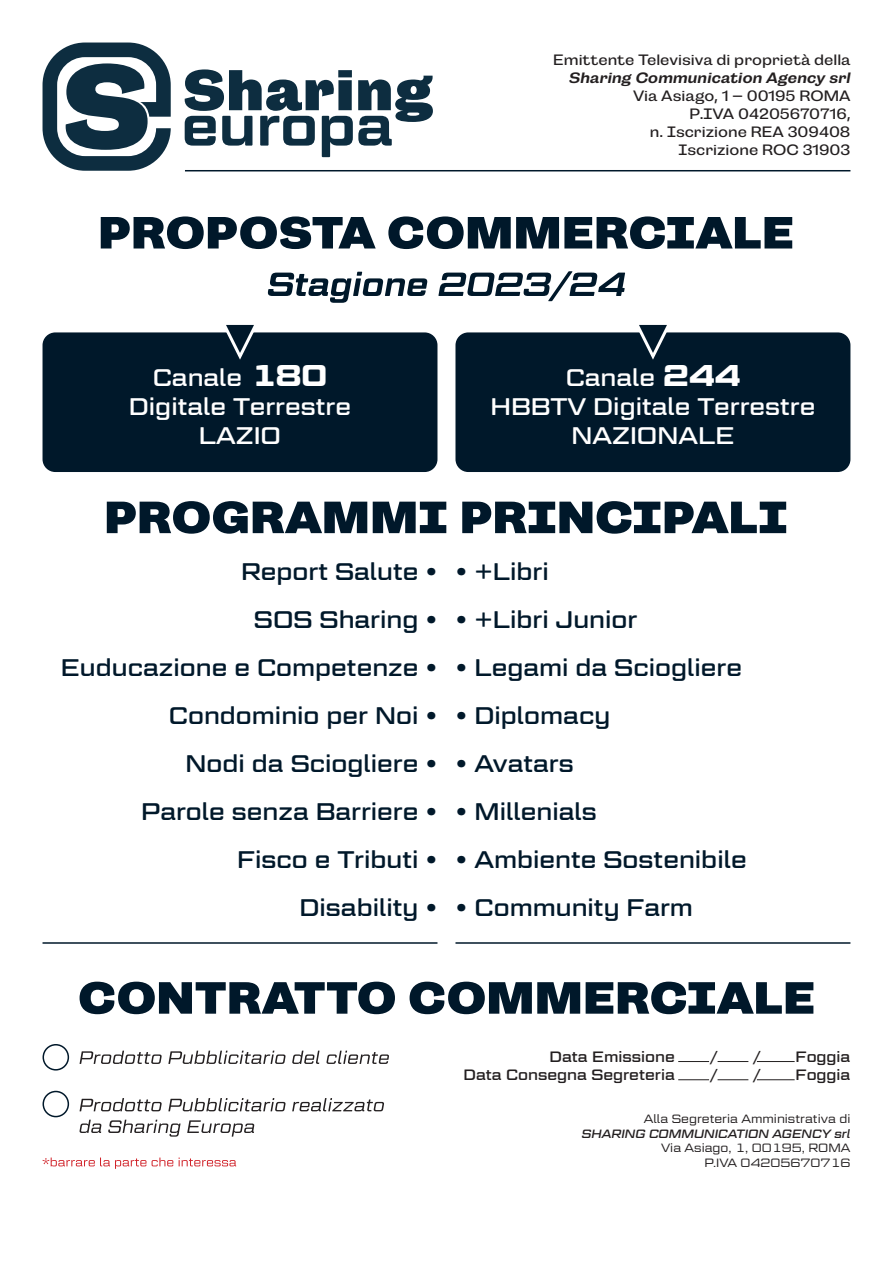
<style>
.page{position:relative;width:893px;height:1263px;background:#fff}
.page>*{position:absolute;margin:0;border:0;box-sizing:border-box;transform-origin:0 0}
.t1{font:24px "Geom Graphic";color:#00182a}
.t2{font:24px/28.8px "Geom Graphic";color:#fff;text-align:center}
.t3{font:15px "Campaign";color:#231f20}
.t4{font:15px "Geom Graphic";color:#231f20}
.t5{font:italic 500 15px "Campaign";color:#231f20}
.t6{font:300 12px "Geom Graphic";color:#231f20}
.t7{font:italic 12px "Geom Graphic";color:#231f20}
.s1{font-weight:700;font-size:30px}
</style>
<div class="page">
<div style="left:43px;top:332px;width:394px;height:140px;background:#00182a;border-radius:13px"></div>
<div style="left:455px;top:332px;width:395px;height:140px;background:#00182a;border-radius:13px"></div>
<hr style="left:185px;top:170px;width:665px;height:1px;background:#00182a">
<svg style="left:268px;top:271px;width:357px;height:32px"></svg>
<svg style="left:101px;top:216px;width:691px;height:33px"></svg>
<svg style="left:42px;top:1157px;width:194px;height:12px"></svg>
<svg style="left:80px;top:1120px;width:174px;height:17px"></svg>
<svg style="left:80px;top:1098px;width:304px;height:13px"></svg>
<svg style="left:80px;top:1050px;width:309px;height:14px"></svg>
<svg style="left:80px;top:982px;width:733px;height:32px"></svg>
<svg style="left:107px;top:501px;width:679px;height:33px"></svg>
<svg style="left:219px;top:324px;width:42px;height:36px"></svg>
<svg style="left:632px;top:324px;width:42px;height:36px"></svg>
<hr style="left:43px;top:942px;width:394px;height:2px;background:#00182a">
<hr style="left:455px;top:942px;width:395px;height:2px;background:#00182a">
<div style="left:43px;top:1044px;width:26px;height:26px;border:2px solid #00182a;border-radius:50%"></div>
<div style="left:43px;top:1091px;width:26px;height:26px;border:2px solid #00182a;border-radius:50%"></div>
<hr style="left:678px;top:1061px;width:31px;height:1px;background:#231f20">
<hr style="left:678px;top:1079px;width:31px;height:1px;background:#231f20">
<hr style="left:718px;top:1061px;width:30px;height:1px;background:#231f20">
<hr style="left:718px;top:1079px;width:30px;height:1px;background:#231f20">
<hr style="left:757px;top:1061px;width:38px;height:1px;background:#231f20">
<hr style="left:757px;top:1079px;width:38px;height:1px;background:#231f20">
<svg style="left:43px;top:43px;width:128px;height:128px"></svg>
<svg style="left:185px;top:69px;width:248px;height:88px"></svg>
<p class="t3" style="left:553px;top:52px;width:299px">Emittente Televisiva di proprietà della</p>
<p class="t5" style="left:569px;top:70px;width:283px">Sharing Communication Agency srl</p>
<p class="t3" style="left:633px;top:88px;width:219px">Via Asiago, 1 – 00195 ROMA</p>
<p class="t3" style="left:689px;top:106px;width:163px">P.IVA 04205670716,</p>
<p class="t3" style="left:650px;top:124px;width:202px">n. Iscrizione REA 309408</p>
<p class="t3" style="left:678px;top:142px;width:173px">Iscrizione ROC 31903</p>
<p class="t2" style="left:153px;top:363px;width:176px">Canale <span class="s1">180</span></p>
<p class="t2" style="left:129px;top:391px;width:224px">Digitale Terrestre</p>
<p class="t2" style="left:199px;top:420px;width:84px">LAZIO</p>
<p class="t2" style="left:566px;top:363px;width:176px">Canale <span class="s1">244</span></p>
<p class="t2" style="left:490px;top:391px;width:327px">HBBTV Digitale Terrestre<br>NAZIONALE</p>
<p class="t1" style="left:241px;top:557px;width:198px">Report Salute •</p>
<p class="t1" style="left:254px;top:605px;width:185px">SOS Sharing •</p>
<p class="t1" style="left:61px;top:653px;width:378px">Euducazione e Competenze •</p>
<p class="t1" style="left:169px;top:701px;width:270px">Condominio per Noi •</p>
<p class="t1" style="left:186px;top:749px;width:253px">Nodi da Sciogliere •</p>
<p class="t1" style="left:141px;top:797px;width:298px">Parole senza Barriere •</p>
<p class="t1" style="left:237px;top:845px;width:202px">Fisco e Tributi •</p>
<p class="t1" style="left:299px;top:893px;width:139px">Disability •</p>
<p class="t1" style="left:455px;top:557px;width:95px">• +Libri</p>
<p class="t1" style="left:455px;top:605px;width:183px">• +Libri Junior</p>
<p class="t1" style="left:455px;top:653px;width:288px">• Legami da Sciogliere</p>
<p class="t1" style="left:455px;top:701px;width:156px">• Diplomacy</p>
<p class="t1" style="left:455px;top:749px;width:120px">• Avatars</p>
<p class="t1" style="left:455px;top:797px;width:143px">• Millenials</p>
<p class="t1" style="left:455px;top:845px;width:293px">• Ambiente Sostenibile</p>
<p class="t1" style="left:455px;top:893px;width:239px">• Community Farm</p>
<p class="t4" style="left:550px;top:1048px;width:127px">Data Emissione</p>
<p class="t4" style="left:710px;top:1048px;width:9px">/</p>
<p class="t4" style="left:753px;top:1048px;width:9px">/</p>
<p class="t4" style="left:796px;top:1048px;width:56px">Foggia</p>
<p class="t4" style="left:463px;top:1066px;width:213px">Data Consegna Segreteria</p>
<p class="t4" style="left:710px;top:1066px;width:9px">/</p>
<p class="t4" style="left:753px;top:1066px;width:9px">/</p>
<p class="t4" style="left:796px;top:1066px;width:56px">Foggia</p>
<p class="t6" style="left:644px;top:1112px;width:208px">Alla Segreteria Amministrativa di</p>
<p class="t7" style="left:582px;top:1126px;width:270px">SHARING COMMUNICATION AGENCY srl</p>
<p class="t6" style="left:661px;top:1141px;width:191px">Via Asiago, 1, 00195, ROMA</p>
<p class="t6" style="left:705px;top:1155px;width:147px">P.IVA 04205670716</p>
</div>
